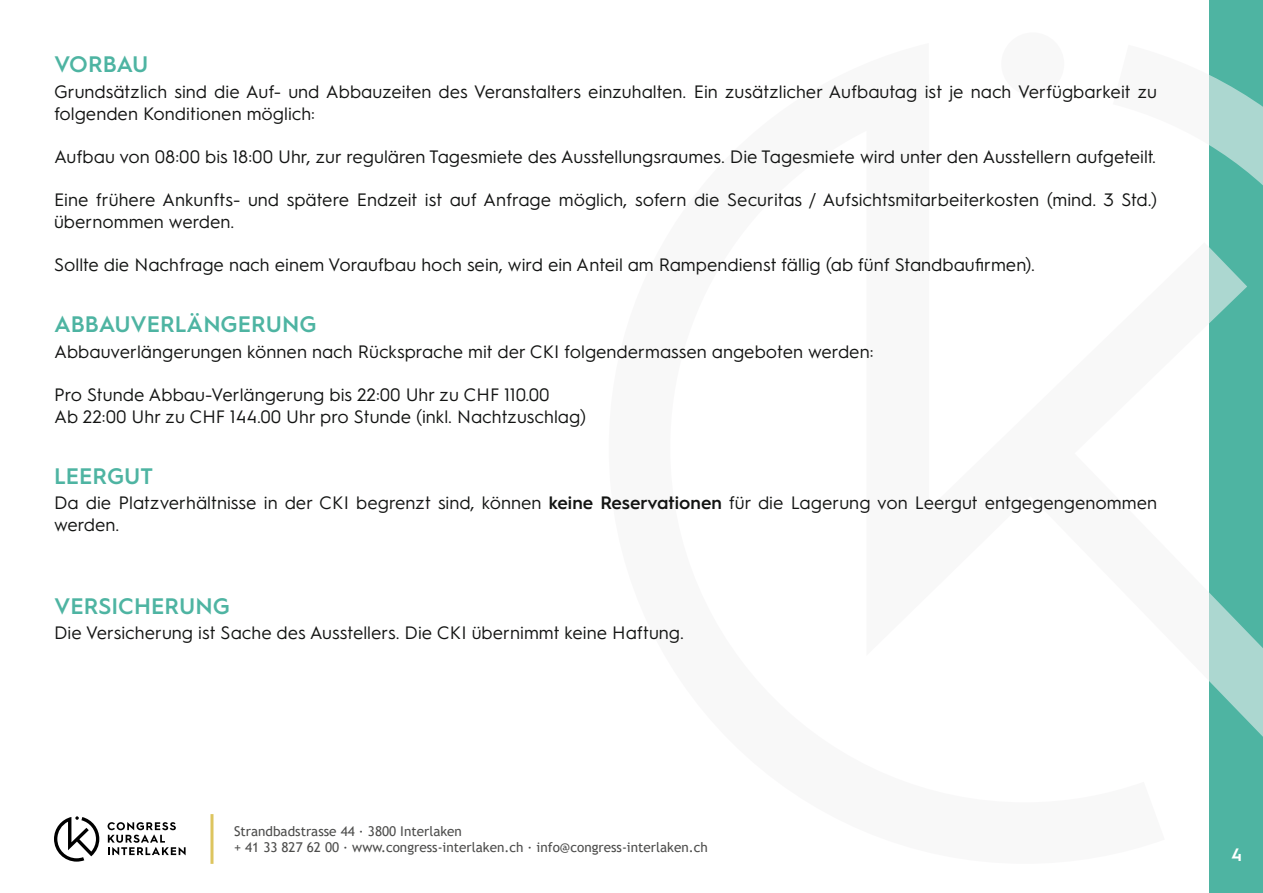
<style>
.page{position:relative;width:1263px;height:893px;background:#fff}
.page>*{position:absolute;margin:0;border:0;box-sizing:border-box;transform-origin:0 0}
.Titel{font:600 22.5px "Hurme Geometric Sans 1";color:#4eb4a2}
.FT{font:18px/21.6px "Hurme Geometric Sans 1";color:#131413}
.t1{font:600 18px "Hurme Geometric Sans 1";color:#fff}
.t2{font:13.5px/16.2px "Trebuchet MS";color:#4d4d4c}
.s1{font-weight:600}
</style>
<div class="page">
<div style="left:1209px;top:0;width:54px;height:893px;background:#4eb4a2"></div>
<svg style="left:1209px;top:75px;width:54px;height:662px"></svg>
<div style="left:1001px;top:32px;width:63px;height:63px;background:#f4f3f4;border-radius:50%"></div>
<svg style="left:54px;top:816px;width:45px;height:46px"></svg>
<svg style="left:108px;top:822px;width:78px;height:33px"></svg>
<hr style="left:210px;top:814px;width:3px;height:50px;background:#ddc55f">
<p class="Titel" style="left:54px;top:48px;width:96px">VORBAU</p>
<p class="FT" style="left:54px;top:80px;width:1105px">Grundsätzlich sind die Auf- und Abbauzeiten des Veranstalters einzuhalten. Ein zusätzlicher Aufbautag ist je nach Verfügbarkeit zu folgenden Konditionen möglich:</p>
<p class="FT" style="left:54px;top:145px;width:1103px">Aufbau von 08:00 bis 18:00 Uhr, zur regulären Tagesmiete des Ausstellungsraumes. Die Tagesmiete wird unter den Ausstellern aufgeteilt.</p>
<p class="FT" style="left:54px;top:188px;width:1104px">Eine frühere Ankunfts- und spätere Endzeit ist auf Anfrage möglich, sofern die Securitas / Aufsichtsmitarbeiterkosten (mind. 3 Std.) übernommen werden.</p>
<p class="FT" style="left:54px;top:253px;width:982px">Sollte die Nachfrage nach einem Voraufbau hoch sein, wird ein Anteil am Rampendienst fällig (ab fünf Standbaufirmen).</p>
<p class="Titel" style="left:54px;top:308px;width:264px">ABBAUVERLÄNGERUNG</p>
<p class="FT" style="left:54px;top:339px;width:821px">Abbauverlängerungen können nach Rücksprache mit der CKI folgendermassen angeboten werden:</p>
<p class="FT" style="left:54px;top:383px;width:497px">Pro Stunde Abbau-Verlängerung bis 22:00 Uhr zu CHF 110.00</p>
<p class="FT" style="left:54px;top:404px;width:534px">Ab 22:00 Uhr zu CHF 144.00 Uhr pro Stunde (inkl. Nachtzuschlag)</p>
<p class="Titel" style="left:54px;top:460px;width:101px">LEERGUT</p>
<p class="FT" style="left:54px;top:491px;width:1104px">Da die Platzverhältnisse in der CKI begrenzt sind, können <span class="s1">keine Reservationen</span> für die Lagerung von Leergut entgegengenommen werden.</p>
<p class="Titel" style="left:54px;top:590px;width:177px">VERSICHERUNG</p>
<p class="FT" style="left:54px;top:621px;width:631px">Die Versicherung ist Sache des Ausstellers. Die CKI übernimmt keine Haftung.</p>
<p class="t2" style="left:234px;top:823px;width:475px">Strandbadstrasse 44 ∙ 3800 Interlaken<br>+ 41 33 827 62 00 ∙ www.congress-interlaken.ch ∙ info@congress-interlaken.ch</p>
<p class="t1" style="left:1231px;top:842px;width:13px">4</p>
</div>
